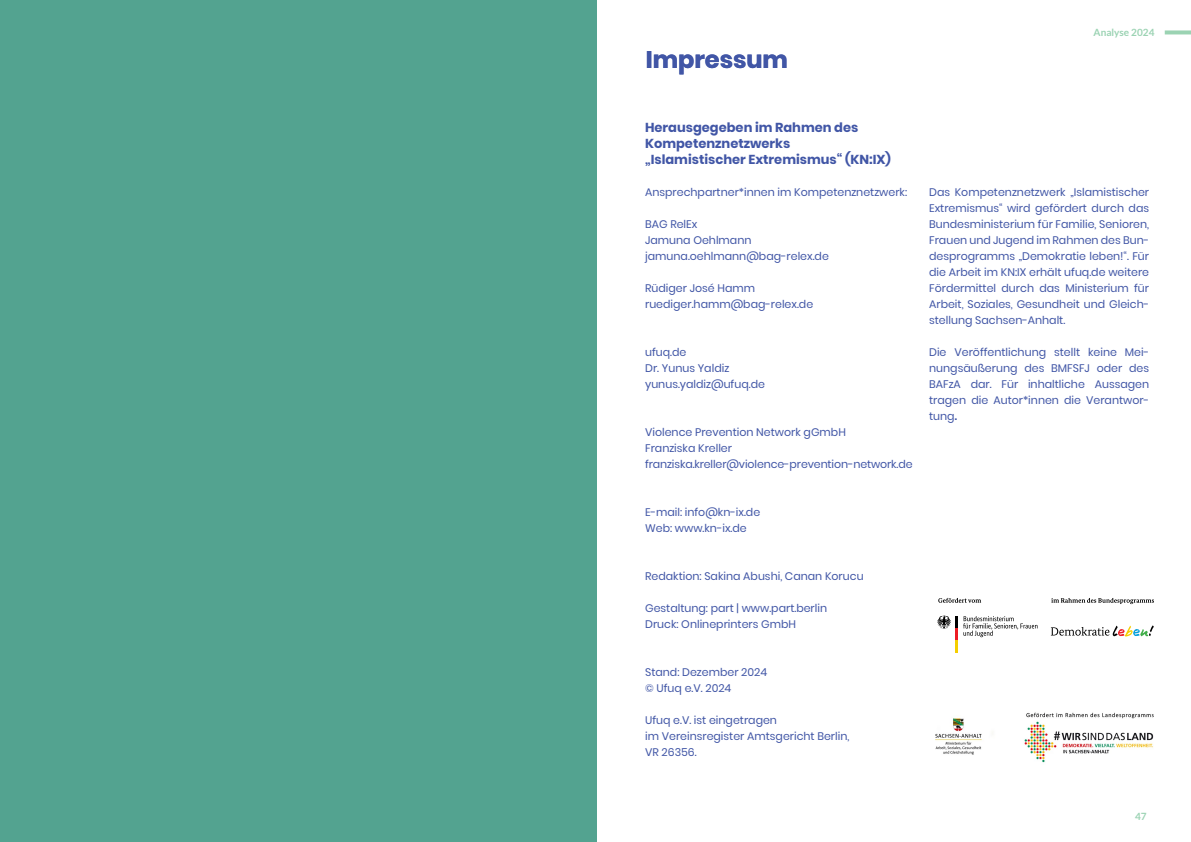
<style>
.page{position:relative;width:1191px;height:842px;background:#fff}
.page>*{position:absolute;margin:0;border:0;box-sizing:border-box;transform-origin:0 0}
.t1{font:700 24px "Poppins";color:#4156a6}
.t2{font:700 13px/16px "Poppins";color:#4156a6}
.t3{font:11px/16px "Poppins";color:#4156a6}
.t4{font:700 10px "Lato";color:#9bd3b3}
.s1{font-weight:600}
</style>
<div class="page">
<svg style="left:1164px;top:30px;width:27px;height:4px"></svg>
<div style="left:0;top:0;width:596px;height:842px;background:#53a390"></div>
<svg style="left:937px;top:615px;width:20px;height:37px"></svg>
<svg style="left:938px;top:598px;width:43px;height:5px"></svg>
<svg style="left:1051px;top:598px;width:103px;height:6px"></svg>
<svg style="left:963px;top:616px;width:74px;height:21px"></svg>
<svg style="left:1050px;top:625px;width:103px;height:12px"></svg>
<img style="left:935px;top:712px;width:218px;height:51px">
<h1 class="t1" style="left:646px;top:45px;width:144px">Impressum</h1>
<p class="t4" style="left:1093px;top:26px;width:62px">Analyse 2024</p>
<p class="t2" style="left:645px;top:120px;width:247px">Herausgegeben im Rahmen des<br>Kompetenznetzwerks „Islamistischer Extremismus“ (KN:IX)</p>
<p class="t3" style="left:645px;top:184px;width:263px">Ansprechpartner*innen im Kompetenznetzwerk:</p>
<p class="t3" style="left:645px;top:216px;width:185px">BAG RelEx<br>Jamuna Oehlmann jamuna.oehlmann@bag-relex.de</p>
<p class="t3" style="left:645px;top:280px;width:170px">Rüdiger José Hamm ruediger.hamm@bag-relex.de</p>
<p class="t3" style="left:645px;top:344px;width:121px">ufuq.de<br>Dr. Yunus Yaldiz yunus.yaldiz@ufuq.de</p>
<p class="t3" style="left:645px;top:424px;width:269px">Violence Prevention Network gGmbH<br>Franziska Kreller franziska.kreller@violence-prevention-network.de</p>
<p class="t3" style="left:645px;top:504px;width:117px">E-mail: info@kn-ix.de<br>Web: www.kn-ix.de</p>
<p class="t3" style="left:645px;top:568px;width:220px">Redaktion: Sakina Abushi, Canan Korucu</p>
<p class="t3" style="left:645px;top:600px;width:183px">Gestaltung: part | www.part.berlin<br>Druck: Onlineprinters GmbH</p>
<p class="t3" style="left:645px;top:664px;width:124px">Stand: Dezember 2024 © Ufuq e.V. 2024</p>
<p class="t3" style="left:645px;top:712px;width:206px">Ufuq e.V. ist eingetragen<br>im Vereinsregister Amtsgericht Berlin,<br>VR 26356.</p>
<p class="t3" style="left:929px;top:184px;width:222px;text-align:justify">Das Kompetenznetzwerk „Islamistischer Extremismus“ wird gefördert durch das Bundesministerium für Familie, Senioren, Frauen und Jugend im Rahmen des Bun&shy;desprogramms „Demokratie leben!“. Für die Arbeit im KN:IX erhält ufuq.de weitere Fördermittel durch das Ministerium für Arbeit, Soziales, Gesundheit und Gleich&shy;stellung Sachsen-Anhalt.</p>
<p class="t3" style="left:929px;top:344px;width:221px;text-align:justify">Die Veröffentlichung stellt keine Mei&shy;nungsäußerung des BMFSFJ oder des BAFzA dar. Für inhaltliche Aussagen tragen die Autor*innen die Verantwor&shy;tung<span class="s1">.</span></p>
<p class="t4" style="left:1135px;top:811px;width:13px">47</p>
</div>
